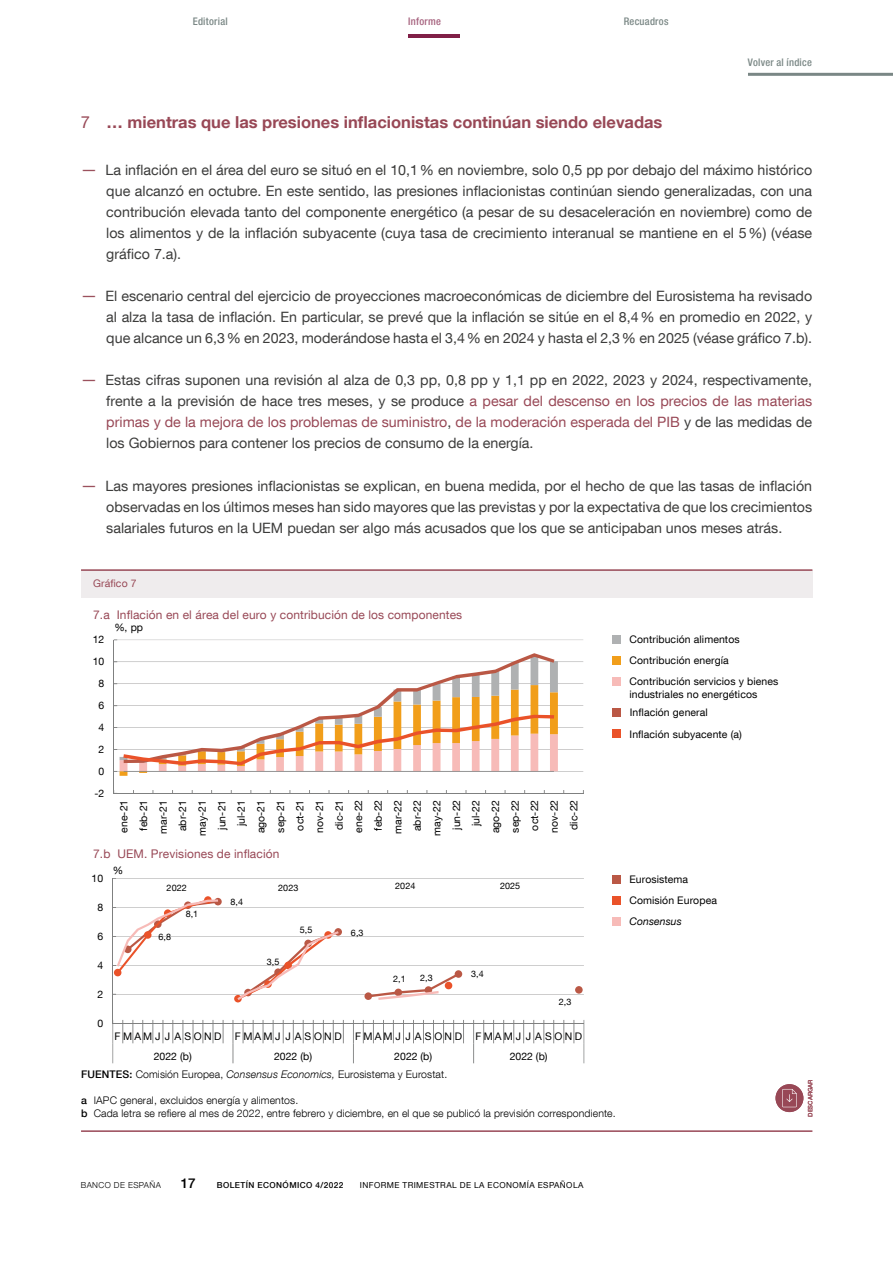
<style>
.page{position:relative;width:893px;height:1263px;background:#fff}
.page>*{position:absolute;margin:0;border:0;box-sizing:border-box;transform-origin:0 0}
.Ladillo_Ficha{font:700 16.5px "Bd E Neue Helvetica";color:#984856}
.Texto_ficha_Bullets{font:14.25px/21px "Bd E Neue Helvetica";color:#3c3c3b;text-align:justify}
.t1{font:500 13.5px "Bd E Neue Helvetica";color:#000}
.t2{font:12px "Bd E Neue Helvetica";letter-spacing:.01em;color:#984856}
.t3{font:10.5px/19.5px "Bd E Neue Helvetica";letter-spacing:.01em;color:#000}
.t4{font:300 10.5px/12.6px "Bd E Neue Helvetica";letter-spacing:.01em;color:#000}
.t5{font:10.5px "Bd E Neue Helvetica";letter-spacing:.24em;color:#000}
.t6{font:500 condensed 10.5px "Bd E Neue Helvetica";letter-spacing:.025em;color:#7a8785}
.t7{font:10.5px "Bd E Neue Helvetica";letter-spacing:.25em;color:#000}
.t8{font:italic 10.5px "Bd E Neue Helvetica";letter-spacing:.01em;color:#000}
.t9{font:10.5px "Bd E Neue Helvetica";letter-spacing:.01em;color:#984856}
.t10{font:500 condensed 10.5px "Bd E Neue Helvetica";letter-spacing:.025em;color:#a6627e}
.t11{font:9px "Bd E Neue Helvetica";letter-spacing:.005em;color:#000}
.t12{font:8.25px "Bd E Neue Helvetica";letter-spacing:.05em;color:#000}
.t13{font:500 8.25px "Bd E Neue Helvetica";letter-spacing:.05em;color:#000}
.t14{font:300 8.25px "Bd E Neue Helvetica";letter-spacing:.05em;color:#000}
.t15{font:500 6px "Bd E Neue Helvetica";color:#984856}
.s1{font-weight:400}
.s2{font-size:16.5px;color:#9b515d}
.s3{color:#984856}
.s4{font-weight:500}
.s5{font-style:italic}
</style>
<div class="page">
<hr style="left:408px;top:34px;width:52px;height:4px;background:#801f47">
<hr style="left:748px;top:73px;width:145px;height:3px;background:#7a8785">
<div style="left:81px;top:570px;width:731px;height:28px;background:#efeced"></div>
<hr style="left:81px;top:569px;width:731px;height:2px;background:#984856">
<hr style="left:81px;top:1130px;width:731px;height:2px;background:#984856">
<div style="left:613px;top:729px;width:8px;height:9px;background:#ea5229"></div>
<div style="left:613px;top:708px;width:8px;height:9px;background:#ba5845"></div>
<div style="left:613px;top:677px;width:8px;height:9px;background:#f7bbb8"></div>
<div style="left:613px;top:656px;width:8px;height:9px;background:#f19e1a"></div>
<div style="left:613px;top:635px;width:8px;height:9px;background:#afb1b2"></div>
<div style="left:613px;top:917px;width:8px;height:8px;background:#f7bbb8"></div>
<div style="left:613px;top:896px;width:8px;height:8px;background:#ea5229"></div>
<div style="left:613px;top:875px;width:8px;height:8px;background:#ba5845"></div>
<hr style="left:114px;top:771px;width:469px;height:1px;background:#a6a5a5">
<hr style="left:114px;top:749px;width:469px;height:1px;background:#a6a5a5">
<hr style="left:114px;top:727px;width:469px;height:1px;background:#a6a5a5">
<hr style="left:114px;top:705px;width:469px;height:1px;background:#a6a5a5">
<hr style="left:114px;top:683px;width:469px;height:1px;background:#a6a5a5">
<hr style="left:114px;top:661px;width:469px;height:1px;background:#a6a5a5">
<hr style="left:114px;top:640px;width:469px;height:1px;background:#a6a5a5">
<hr style="left:113px;top:640px;width:1px;height:153px;background:#7f8080">
<hr style="left:114px;top:793px;width:469px;height:1px;background:#7f8080">
<svg style="left:124px;top:653px;width:430px;height:30px"></svg>
<svg style="left:114px;top:683px;width:444px;height:93px"></svg>
<hr style="left:113px;top:994px;width:471px;height:1px;background:#a6a5a5">
<hr style="left:113px;top:965px;width:471px;height:1px;background:#a6a5a5">
<hr style="left:113px;top:936px;width:471px;height:1px;background:#a6a5a5">
<hr style="left:113px;top:907px;width:471px;height:1px;background:#a6a5a5">
<hr style="left:113px;top:878px;width:471px;height:1px;background:#a6a5a5">
<hr style="left:112px;top:878px;width:1px;height:145px;background:#7f8080">
<svg style="left:112px;top:1020px;width:473px;height:43px"></svg>
<div style="left:455px;top:970px;width:7px;height:8px;background:#ba5845;border-radius:50%"></div>
<div style="left:575px;top:986px;width:8px;height:8px;background:#ba5845;border-radius:50%"></div>
<svg style="left:204px;top:896px;width:8px;height:8px"></svg>
<div style="left:234px;top:995px;width:8px;height:7px;background:#ea5229;border-radius:50%"></div>
<svg style="left:113px;top:899px;width:346px;height:101px"></svg>
<div style="left:775px;top:1084px;width:28px;height:28px;background:#984856;border-radius:50%"></div>
<svg style="left:782px;top:1089px;width:15px;height:18px"></svg>
<p class="t6" style="left:193px;top:15px;width:37px">Editorial</p>
<p class="t10" style="left:408px;top:15px;width:34px">Informe</p>
<p class="t6" style="left:624px;top:15px;width:46px">Recuadros</p>
<p class="t6" style="left:748px;top:56px;width:65px">Volver al índice</p>
<h3 class="Ladillo_Ficha" style="left:81px;top:112px;width:583px"><span class="s1">7</span> … mientras que las presiones inflacionistas continúan siendo elevadas</h3>
<p class="Texto_ficha_Bullets" style="left:106px;top:159px;width:707px;text-indent:-26px"><span class="s2">—</span> La inflación en el área del euro se situó en el 10,1% en noviembre, solo 0,5 pp por debajo del máximo histórico que alcanzó en octubre. En este sentido, las presiones inflacionistas continúan siendo generalizadas, con una contribución elevada tanto del componente energético (a pesar de su desaceleración en noviembre) como de los alimentos y de la inflación subyacente (cuya tasa de crecimiento interanual se mantiene en el 5%) (véase gráfico 7.a).</p>
<p class="Texto_ficha_Bullets" style="left:106px;top:285px;width:707px;text-indent:-26px"><span class="s2">—</span> El escenario central del ejercicio de proyecciones macroeconómicas de diciembre del Eurosistema ha revisado al alza la tasa de inflación. En particular, se prevé que la inflación se sitúe en el 8,4% en promedio en 2022, y que alcance un 6,3% en 2023, moderándose hasta el 3,4% en 2024 y hasta el 2,3% en 2025 (véase gráfico 7.b).</p>
<p class="Texto_ficha_Bullets" style="left:106px;top:369px;width:707px;text-indent:-26px"><span class="s2">—</span> Estas cifras suponen una revisión al alza de 0,3 pp, 0,8 pp y 1,1 pp en 2022, 2023 y 2024, respectivamente, frente a la previsión de hace tres meses, y se produce <span class="s3">a pesar del descenso en los precios de las materias primas y de la mejora de los problemas de suministro</span>, <span class="s3">de la moderación esperada del PIB</span> y de las medidas de los Gobiernos para contener los precios de consumo de la energía.</p>
<p class="Texto_ficha_Bullets" style="left:106px;top:475px;width:707px;text-indent:-26px"><span class="s2">—</span> Las mayores presiones inflacionistas se explican, en buena medida, por el hecho de que las tasas de inflación observadas en los últimos meses han sido mayores que las previstas y por la expectativa de que los crecimientos salariales futuros en la UEM puedan ser algo más acusados que los que se anticipaban unos meses atrás.</p>
<p class="t9" style="left:93px;top:577px;width:45px">Gráfico 7</p>
<p class="t2" style="left:93px;top:607px;width:371px">7.a Inflación en el área del euro y contribución de los componentes</p>
<p class="t3" style="left:93px;top:629px;width:13px">12</p>
<p class="t3" style="left:93px;top:651px;width:13px">10</p>
<p class="t3" style="left:98px;top:673px;width:7px">8</p>
<p class="t3" style="left:98px;top:695px;width:7px">6</p>
<p class="t3" style="left:98px;top:717px;width:7px">4</p>
<p class="t3" style="left:98px;top:739px;width:7px">2</p>
<p class="t3" style="left:98px;top:761px;width:7px">0</p>
<p class="t3" style="left:94px;top:783px;width:11px">-2</p>
<p class="t3" style="left:114px;top:617px;width:30px">%, pp</p>
<p class="t3" style="left:114px;top:835px;width:37px;text-align:right;rotate:-90deg">ene-21 feb-21 mar-21 abr-21 may-21 jun-21 jul-21 ago-21 sep-21 oct-21 nov-21 dic-21 ene-22 feb-22 mar-22 abr-22 may-22 jun-22 jul-22 ago-22 sep-22 oct-22 nov-22 dic-22</p>
<p class="t2" style="left:93px;top:846px;width:188px">7.b UEM. Previsiones de inflación</p>
<p class="t3" style="left:92px;top:868px;width:13px">10</p>
<p class="t3" style="left:97px;top:897px;width:7px">8</p>
<p class="t3" style="left:97px;top:926px;width:7px">6</p>
<p class="t3" style="left:97px;top:955px;width:7px">4</p>
<p class="t3" style="left:97px;top:984px;width:7px">2</p>
<p class="t3" style="left:97px;top:1013px;width:7px">0</p>
<p class="t3" style="left:113px;top:860px;width:12px">%</p>
<p class="t11" style="left:167px;top:882px;width:22px">2022</p>
<p class="t11" style="left:278px;top:882px;width:22px">2023</p>
<p class="t11" style="left:395px;top:880px;width:22px">2024</p>
<p class="t11" style="left:500px;top:880px;width:22px">2025</p>
<p class="t11" style="left:159px;top:931px;width:14px">6,8</p>
<p class="t11" style="left:186px;top:908px;width:14px">8,1</p>
<p class="t11" style="left:231px;top:896px;width:14px">8,4</p>
<p class="t11" style="left:267px;top:956px;width:14px">3,5</p>
<p class="t11" style="left:300px;top:924px;width:14px">5,5</p>
<p class="t11" style="left:351px;top:927px;width:14px">6,3</p>
<p class="t11" style="left:393px;top:973px;width:14px">2,1</p>
<p class="t11" style="left:420px;top:972px;width:14px">2,3</p>
<p class="t11" style="left:471px;top:969px;width:14px">3,4</p>
<p class="t11" style="left:559px;top:996px;width:14px">2,3</p>
<p class="t5" style="left:115px;top:1030px;width:108px">FMAMJ J ASOND</p>
<p class="t7" style="left:235px;top:1030px;width:108px">FMAMJ J ASOND</p>
<p class="t5" style="left:355px;top:1030px;width:108px">FMAMJ J ASOND</p>
<p class="t5" style="left:475px;top:1030px;width:108px">FMAMJ J ASOND</p>
<p class="t3" style="left:154px;top:1046px;width:39px">2022 (b)</p>
<p class="t3" style="left:274px;top:1046px;width:39px">2022 (b)</p>
<p class="t3" style="left:394px;top:1046px;width:39px">2022 (b)</p>
<p class="t3" style="left:510px;top:1046px;width:39px">2022 (b)</p>
<p class="t4" style="left:81px;top:1068px;width:368px"><span class="s4">FUENTES:</span> Comisión Europea, <span class="s5">Consensus Economics,</span> Eurosistema y Eurostat.</p>
<p class="t4" style="left:81px;top:1094px;width:536px"><span class="s4">a</span> IAPC general, excluidos energía y alimentos.<br><span class="s4">b</span> Cada letra se refiere al mes de 2022, entre febrero y diciembre, en el que se publicó la previsión correspondiente.</p>
<p class="t3" style="left:629px;top:629px;width:112px">Contribución alimentos</p>
<p class="t3" style="left:629px;top:650px;width:101px">Contribución energía</p>
<p class="t3" style="left:629px;top:675px;width:150px;line-height:12.6px">Contribución servicios y bienes industriales no energéticos</p>
<p class="t3" style="left:630px;top:703px;width:80px">Inflación general</p>
<p class="t3" style="left:630px;top:724px;width:114px">Inflación subyacente (a)</p>
<p class="t3" style="left:629px;top:869px;width:60px">Eurosistema</p>
<p class="t3" style="left:629px;top:890px;width:89px">Comisión Europea</p>
<p class="t8" style="left:629px;top:915px;width:54px">Consensus</p>
<p class="t14" style="left:81px;top:1180px;width:82px">BANCO DE ESPAÑA</p>
<p class="t1" style="left:181px;top:1175px;width:16px">17</p>
<p class="t13" style="left:217px;top:1180px;width:128px">BOLETÍN ECONÓMICO 4/2022</p>
<p class="t12" style="left:360px;top:1180px;width:225px">INFORME TRIMESTRAL DE LA ECONOMÍA ESPAÑOLA</p>
<p class="t15" style="left:807px;top:1117px;width:39px;rotate:-90deg">DESCARGAR</p>
</div>
